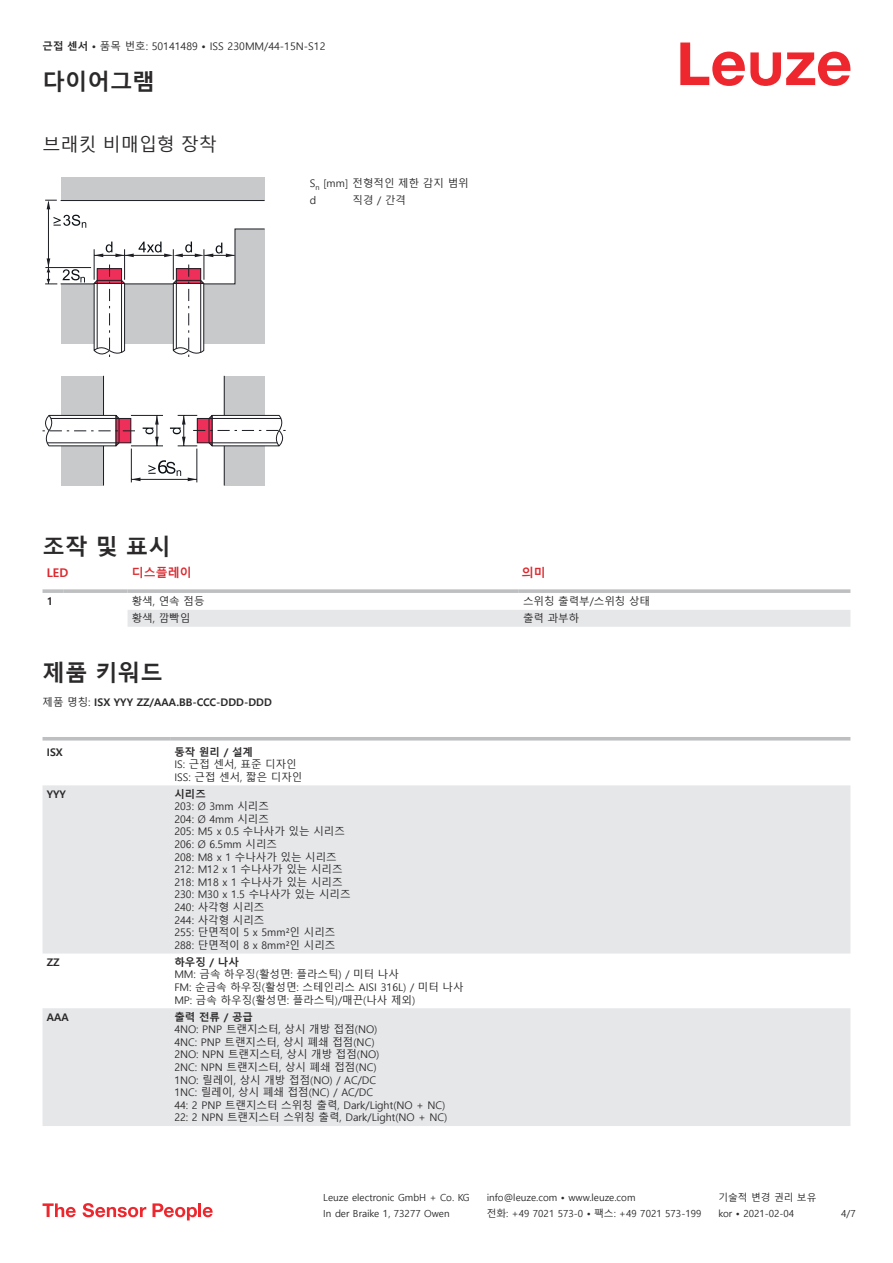
<style>
.page{position:relative;width:893px;height:1263px;background:#fff}
.page>*{position:absolute;margin:0;border:0;box-sizing:border-box;transform-origin:0 0}
.t1{font:700 22.5px "Malgun Gothic";color:#2b292a}
.t2{font:18px "Malgun Gothic";color:#2b292a}
.t3{font:700 12px "Malgun Gothic";color:#db2a30}
.t4{font:10.5px/12.6px "Malgun Gothic";color:#2b292a}
.t5{font:700 10.5px "Malgun Gothic";color:#2b292a}
.t6{font:9.75px "Malgun Gothic";color:#2b292a}
.s1{font-weight:700}
.s2{font-weight:400}
</style>
<div class="page">
<svg style="left:680px;top:43px;width:170px;height:43px"></svg>
<div style="left:128px;top:610px;width:722px;height:17px;background:#e6e7e9"></div>
<svg style="left:43px;top:589px;width:21px;height:4px"></svg>
<svg style="left:64px;top:589px;width:64px;height:4px"></svg>
<svg style="left:128px;top:589px;width:391px;height:4px;background:#c3c5c7"></svg>
<svg style="left:519px;top:589px;width:331px;height:4px"></svg>
<svg style="left:43px;top:785px;width:807px;height:341px;fill:#e6e7e9"></svg>
<hr style="left:43px;top:737px;width:127px;height:3px;background:#bdbfc1">
<hr style="left:170px;top:737px;width:680px;height:3px;background:#bdbfc1">
<svg style="left:43px;top:1203px;width:33px;height:14px"></svg>
<svg style="left:83px;top:1203px;width:63px;height:14px"></svg>
<svg style="left:153px;top:1203px;width:44px;height:17px"></svg>
<hr style="left:198px;top:1203px;width:3px;height:14px;background:#ed272d">
<svg style="left:203px;top:1207px;width:10px;height:10px"></svg>
<div style="left:61px;top:177px;width:203px;height:166px;background:#c7c9cb"></div>
<svg style="left:45px;top:200px;width:220px;height:157px"></svg>
<div style="left:224px;top:376px;width:41px;height:109px;background:#c7c9cb"></div>
<hr style="left:224px;top:376px;width:1px;height:109px;background:#1c1e23">
<div style="left:61px;top:376px;width:43px;height:109px;background:#c7c9cb"></div>
<hr style="left:103px;top:376px;width:1px;height:109px;background:#1c1e23">
<hr style="left:131px;top:449px;width:1px;height:33px;background:#1c1e23">
<hr style="left:197px;top:449px;width:1px;height:33px;background:#1c1e23">
<hr style="left:131px;top:479px;width:66px;height:1px;background:#1c1e23">
<svg style="left:188px;top:477px;width:9px;height:4px"></svg>
<svg style="left:131px;top:477px;width:9px;height:4px"></svg>
<hr style="left:131px;top:415px;width:32px;height:1px;background:#1c1e23">
<hr style="left:131px;top:445px;width:32px;height:1px;background:#1c1e23">
<svg style="left:143px;top:415px;width:16px;height:31px"></svg>
<svg style="left:170px;top:414px;width:116px;height:33px"></svg>
<svg style="left:43px;top:414px;width:92px;height:33px"></svg>
<svg style="left:148px;top:460px;width:33px;height:16px"></svg>
<p class="t4" style="left:43px;top:40px;width:284px"><span class="s1">근접 센서 •</span> 품목 번호: 50141489 <span class="s1">•</span> ISS 230MM/44-15N-S12</p>
<h1 class="t1" style="left:43px;top:69px;width:114px">다이어그램</h1>
<h2 class="t2" style="left:43px;top:135px;width:176px">브래킷 비매입형 장착</h2>
<p class="t4" style="left:310px;top:175px;width:160px;line-height:17px">S<sub>n</sub> [mm] 전형적인 제한 감지 범위 d</p>
<p class="t4" style="left:353px;top:194px;width:55px">직경 / 간격</p>
<h1 class="t1" style="left:43px;top:533px;width:130px">조작 및 표시</h1>
<p class="t3" style="left:47px;top:569px;width:23px">LED</p>
<p class="t3" style="left:132px;top:566px;width:61px">디스플레이</p>
<p class="t3" style="left:522px;top:566px;width:25px">의미</p>
<p class="t5" style="left:47px;top:595px;width:8px">1</p>
<p class="t4" style="left:132px;top:595px;width:74px">황색, 연속 점등</p>
<p class="t4" style="left:523px;top:595px;width:129px">스위칭 출력부/스위칭 상태</p>
<p class="t4" style="left:132px;top:612px;width:60px">황색, 깜빡임</p>
<p class="t4" style="left:523px;top:612px;width:58px">출력 과부하</p>
<h1 class="t1" style="left:43px;top:659px;width:122px">제품 키워드</h1>
<p class="t5" style="left:43px;top:696px;width:231px"><span class="s2">제품 명칭:</span> ISX YYY ZZ/AAA.BB-CCC-DDD-DDD</p>
<p class="t5" style="left:47px;top:745px;width:18px">ISX</p>
<p class="t5" style="left:174px;top:745px;width:80px">동작 원리 / 설계</p>
<p class="t4" style="left:174px;top:758px;width:130px">IS: 근접 센서, 표준 디자인<br>ISS: 근접 센서, 짧은 디자인</p>
<p class="t5" style="left:47px;top:790px;width:21px">YYY</p>
<p class="t5" style="left:174px;top:787px;width:33px">시리즈</p>
<p class="t4" style="left:174px;top:800px;width:178px">203: Ø 3mm 시리즈<br>204: Ø 4mm 시리즈<br>205: M5 x 0.5 수나사가 있는 시리즈<br>206: Ø 6.5mm 시리즈<br>208: M8 x 1 수나사가 있는 시리즈<br>212: M12 x 1 수나사가 있는 시리즈<br>218: M18 x 1 수나사가 있는 시리즈<br>230: M30 x 1.5 수나사가 있는 시리즈<br>240: 사각형 시리즈<br>244: 사각형 시리즈<br>255: 단면적이 5 x 5mm²인 시리즈<br>288: 단면적이 8 x 8mm²인 시리즈</p>
<p class="t5" style="left:47px;top:958px;width:14px">ZZ</p>
<p class="t5" style="left:174px;top:956px;width:66px">하우징 / 나사</p>
<p class="t4" style="left:174px;top:968px;width:291px">MM: 금속 하우징(활성면: 플라스틱) / 미터 나사<br>FM: 순금속 하우징(활성면: 스테인리스 AISI 316L) / 미터 나사<br>MP: 금속 하우징(활성면: 플라스틱)/매끈(나사 제외)</p>
<p class="t5" style="left:47px;top:1013px;width:24px">AAA</p>
<p class="t5" style="left:174px;top:1010px;width:80px">출력 전류 / 공급</p>
<p class="t4" style="left:174px;top:1023px;width:275px">4NO: PNP 트랜지스터, 상시 개방 접점(NO)<br>4NC: PNP 트랜지스터, 상시 폐쇄 접점(NC)<br>2NO: NPN 트랜지스터, 상시 개방 접점(NO)<br>2NC: NPN 트랜지스터, 상시 폐쇄 접점(NC)<br>1NO: 릴레이, 상시 개방 접점(NO) / AC/DC<br>1NC: 릴레이, 상시 폐쇄 접점(NC) / AC/DC<br>44: 2 PNP 트랜지스터 스위칭 출력, Dark/Light(NO + NC)<br>22: 2 NPN 트랜지스터 스위칭 출력, Dark/Light(NO + NC)</p>
<p class="t6" style="left:323px;top:1192px;width:148px">Leuze electronic GmbH + Co. KG</p>
<p class="t6" style="left:487px;top:1192px;width:150px">info@leuze.com • www.leuze.com</p>
<p class="t6" style="left:718px;top:1192px;width:100px">기술적 변경 권리 보유</p>
<p class="t6" style="left:323px;top:1208px;width:128px">In der Braike 1, 73277 Owen</p>
<p class="t6" style="left:487px;top:1208px;width:216px">전화: +49 7021 573-0 • 팩스: +49 7021 573-199</p>
<p class="t6" style="left:718px;top:1208px;width:77px">kor • 2021-02-04</p>
<p class="t6" style="left:841px;top:1208px;width:16px">4 /7</p>
</div>
